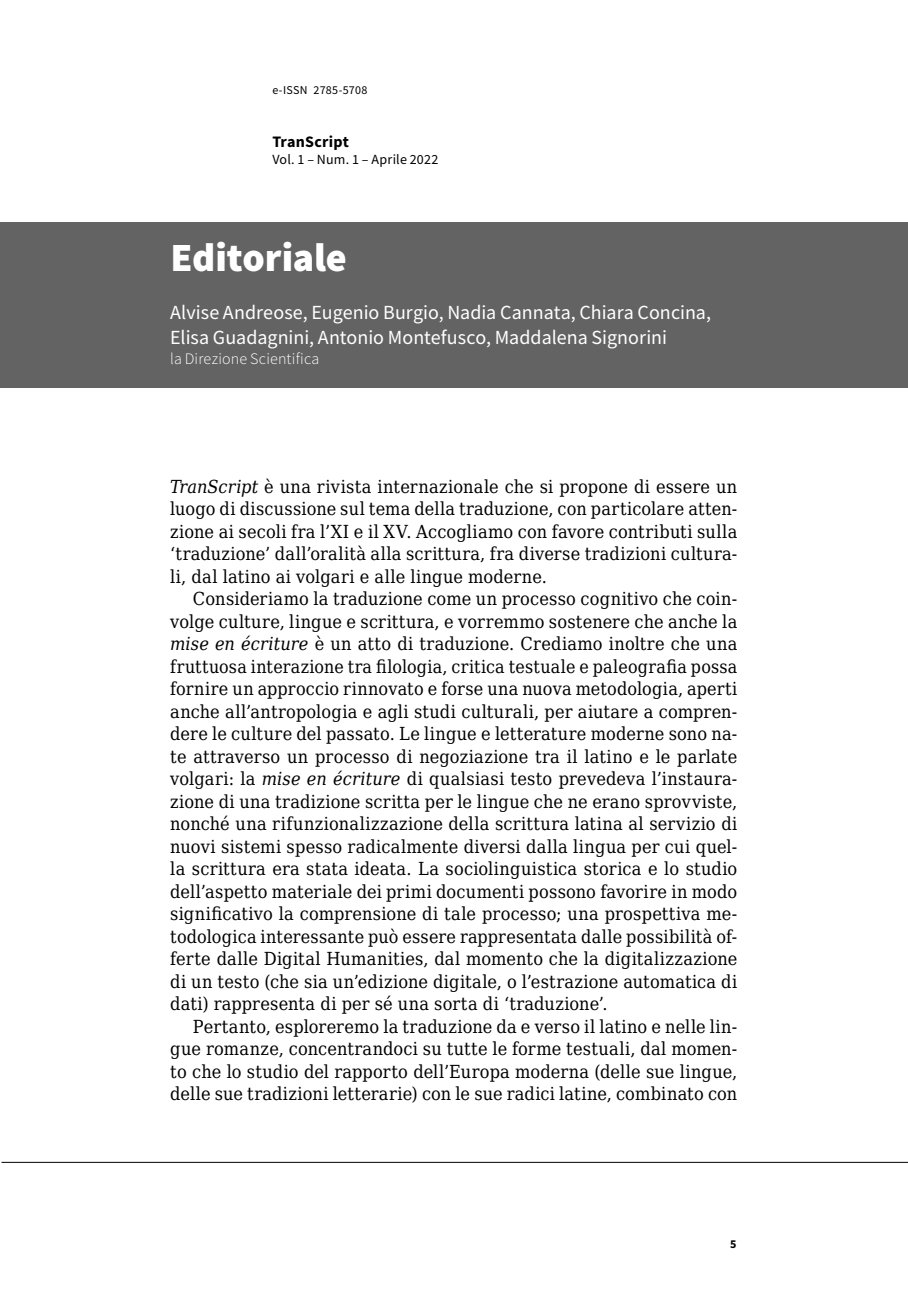
<style>
.page{position:relative;width:908px;height:1304px;background:#fff}
.page>*{position:absolute;margin:0;border:0;box-sizing:border-box;transform-origin:0 0}
.t1{font:900 40px "Source Sans Pro";letter-spacing:-.005em;color:#fff}
.t2{font:20px/25px "Source Sans Pro";color:#fff}
.t3{font:18px/22.4px "DejaVu Serif Condensed";letter-spacing:.015em;color:#000;text-align:justify}
.t4{font:300 16px "Source Sans Pro";letter-spacing:.01em;color:#fff}
.t5{font:700 16px "Source Sans Pro";letter-spacing:.015em;color:#000}
.t6{font:14px "Source Sans Pro";letter-spacing:.015em;color:#000}
.t7{font:12px "Source Sans Pro";letter-spacing:.015em;color:#000}
.t8{font:700 12px "Source Sans Pro";color:#000}
.s1{font-style:italic}
</style>
<div class="page">
<hr style="left:2px;top:1162px;width:905px;height:1px;background:#000">
<div style="left:0;top:223px;width:907px;height:165px;background:#646363"></div>
<p class="t7" style="left:272px;top:82px;width:96px">e-ISSN 2785-5708</p>
<p class="t5" style="left:272px;top:131px;width:78px">TranScript</p>
<p class="t6" style="left:272px;top:150px;width:167px">Vol. 1 – Num. 1 – Aprile 2022</p>
<h1 class="t1" style="left:170px;top:230px;width:178px">Editoriale</h1>
<p class="t2" style="left:170px;top:300px;width:542px">Alvise Andreose, Eugenio Burgio, Nadia Cannata, Chiara Concina,<br>Elisa Guadagnini, Antonio Montefusco, Maddalena Signorini</p>
<p class="t4" style="left:170px;top:349px;width:151px">la Direzione Scientifica</p>
<p class="t3" style="left:170px;top:475px;width:568px"><span class="s1">TranScript</span> è una rivista internazionale che si propone di essere un luogo di discussione sul tema della traduzione, con particolare atten&shy;zione ai secoli fra l’XI e il XV. Accogliamo con favore contributi sulla ‘traduzione’ dall’oralità alla scrittura, fra diverse tradizioni cultura&shy;li, dal latino ai volgari e alle lingue moderne.</p>
<p class="t3" style="left:170px;top:587px;width:568px;text-indent:23px">Consideriamo la traduzione come un processo cognitivo che coin&shy;volge culture, lingue e scrittura, e vorremmo sostenere che anche la <span class="s1">mise en écriture</span> è un atto di traduzione. Crediamo inoltre che una fruttuosa interazione tra filologia, critica testuale e paleografia possa fornire un approccio rinnovato e forse una nuova metodologia, aperti anche all’antropologia e agli studi culturali, per aiutare a compren&shy;dere le culture del passato. Le lingue e letterature moderne sono na&shy;te attraverso un processo di negoziazione tra il latino e le parlate volgari: la <span class="s1">mise en écriture</span> di qualsiasi testo prevedeva l’instaura&shy;zione di una tradizione scritta per le lingue che ne erano sprovviste, nonché una rifunzionalizzazione della scrittura latina al servizio di nuovi sistemi spesso radicalmente diversi dalla lingua per cui quel&shy;la scrittura era stata ideata. La sociolinguistica storica e lo studio dell’aspetto materiale dei primi documenti possono favorire in modo significativo la comprensione di tale processo; una prospettiva me&shy;todologica interessante può essere rappresentata dalle possibilità of&shy;ferte dalle Digital Humanities, dal momento che la digitalizzazione di un testo (che sia un’edizione digitale, o l’estrazione automatica di dati) rappresenta di per sé una sorta di ‘traduzione’.</p>
<p class="t3" style="left:170px;top:1015px;width:568px;text-indent:23px">Pertanto, esploreremo la traduzione da e verso il latino e nelle lin&shy;gue romanze, concentrandoci su tutte le forme testuali, dal momen&shy;to che lo studio del rapporto dell’Europa moderna (delle sue lingue, delle sue tradizioni letterarie) con le sue radici latine, combinato con</p>
<p class="t8" style="left:729px;top:1236px;width:8px">5</p>
</div>
